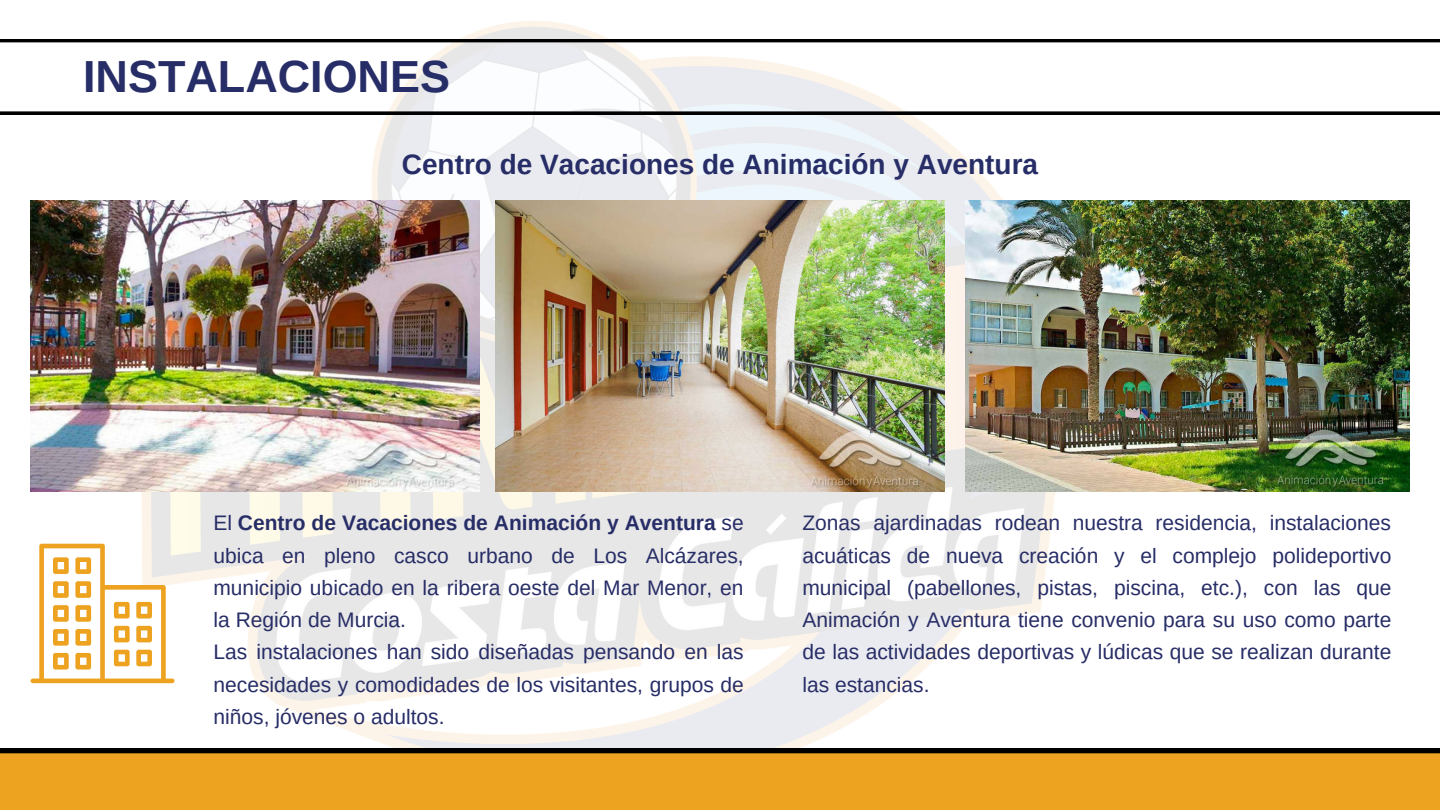
<style>
.page{position:relative;width:1440px;height:810px;background:#fff}
.page>*{position:absolute;margin:0;border:0;box-sizing:border-box;transform-origin:0 0}
.t1{font:700 44.9px "Arimo";color:#272d66}
.t2{font:700 28px "Arimo";color:#272d66}
.t3{font:21px/32.2px "Arimo";color:#272d66}
.s1{font-weight:700}
</style>
<div class="page">
<img style="left:0;top:21px;width:1440px;height:728px">
<img style="left:965px;top:200px;width:444px;height:291px">
<img style="left:496px;top:200px;width:448px;height:291px">
<img style="left:31px;top:200px;width:448px;height:291px">
<svg style="left:0;top:39px;width:1440px;height:75px"></svg>
<svg style="left:0;top:749px;width:1440px;height:61px"></svg>
<svg style="left:31px;top:544px;width:144px;height:139px"></svg>
<h1 class="t1" style="left:83px;top:52px;width:368px">INSTALACIONES</h1>
<h2 class="t2" style="left:402px;top:149px;width:638px">Centro de Vacaciones de Animación y Aventura</h2>
<p class="t3" style="left:214px;top:507px;width:532px">El <span class="s1">Centro de Vacaciones de Animación y Aventura</span> se ubica en pleno casco urbano de Los Alcázares, municipio ubicado en la ribera oeste del Mar Menor, en la Región de Murcia.<br>Las instalaciones han sido diseñadas pensando en las necesidades y comodidades de los visitantes, grupos de niños, jóvenes o adultos.</p>
<p class="t3" style="left:802px;top:507px;width:591px;text-align:justify">Zonas ajardinadas rodean nuestra residencia, instalaciones acuáticas de nueva creación y el complejo polideportivo municipal (pabellones, pistas, piscina, etc.), con las que Animación y Aventura tiene convenio para su uso como parte de las actividades deportivas y lúdicas que se realizan durante las estancias.</p>
</div>
